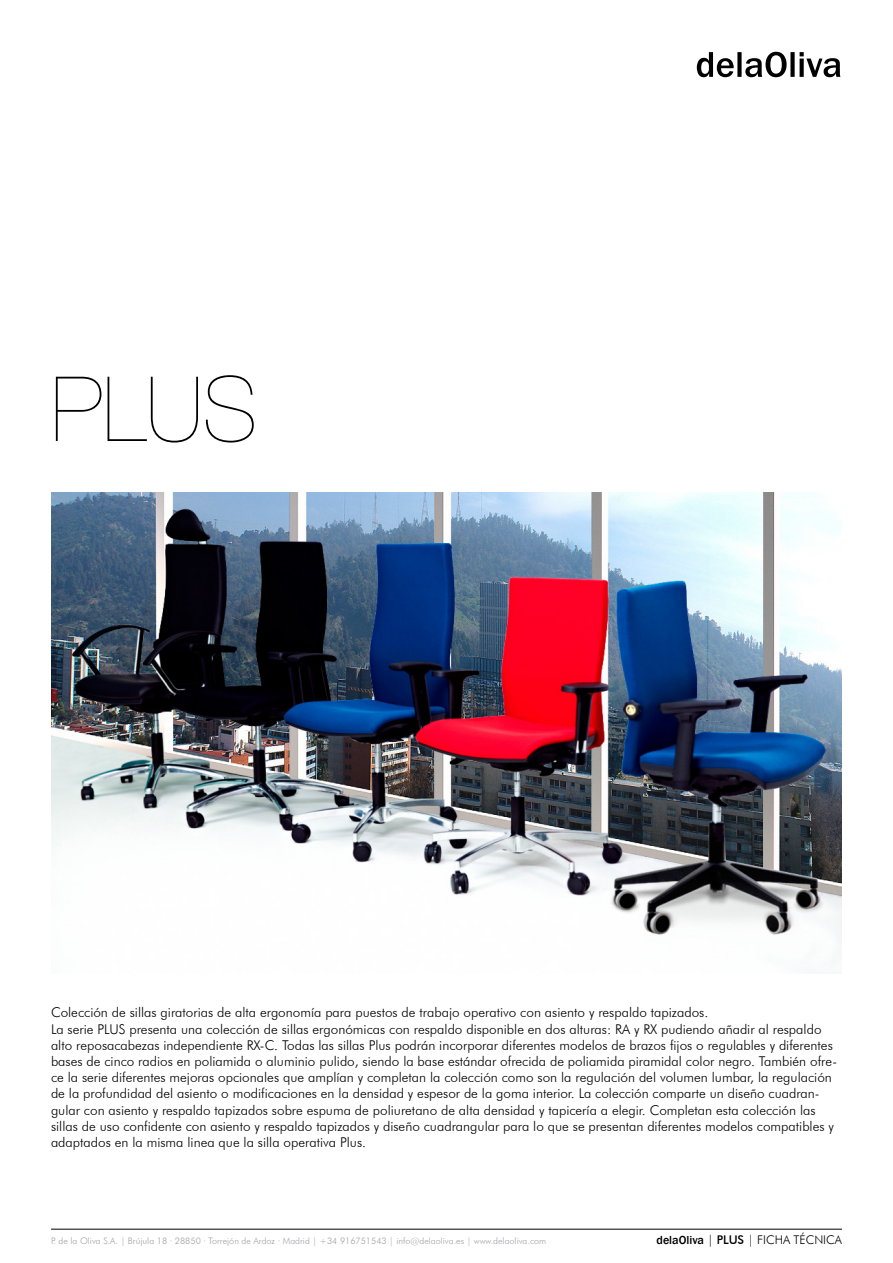
<style>
.page{position:relative;width:893px;height:1263px;background:#fff}
.page>*{position:absolute;margin:0;border:0;box-sizing:border-box;transform-origin:0 0}
.t1{font:200 90px "Helvetica Neue LT Std";color:#000}
.t2{font:300 13.5px/16.2px "Futura BT";color:#000}
.t3{font:300 12px "Futura BT";color:#000}
.t4{font:300 9px "Futura BT";color:#a2a0a6}
.s1{font-family:"Franklin Gothic";font-weight:500}
.s2{font-weight:500}
</style>
<div class="page">
<hr style="left:51px;top:1229px;width:791px;height:1px;background:#000">
<img style="left:51px;top:492px;width:791px;height:481px">
<svg style="left:697px;top:52px;width:143px;height:25px"></svg>
<h1 class="t1" style="left:51px;top:357px;width:208px">PLUS</h1>
<p class="t2" style="left:51px;top:1004px;width:787px">Colección de sillas giratorias de alta ergonomía para puestos de trabajo operativo con asiento y respaldo tapizados.<br>La serie PLUS presenta una colección de sillas ergonómicas con respaldo disponible en dos alturas: RA y RX pudiendo añadir al respaldo alto reposacabezas independiente RX-C. Todas las sillas Plus podrán incorporar diferentes modelos de brazos fijos o regulables y diferentes bases de cinco radios en poliamida o aluminio pulido, siendo la base estándar ofrecida de poliamida piramidal color negro. También ofre&shy;ce la serie diferentes mejoras opcionales que amplían y completan la colección como son la regulación del volumen lumbar, la regulación de la profundidad del asiento o modificaciones en la densidad y espesor de la goma interior. La colección comparte un diseño cuadran&shy;gular con asiento y respaldo tapizados sobre espuma de poliuretano de alta densidad y tapicería a elegir. Completan esta colección las sillas de uso confidente con asiento y respaldo tapizados y diseño cuadrangular para lo que se presentan diferentes modelos compatibles y adaptados en la misma linea que la silla operativa Plus.</p>
<p class="t4" style="left:51px;top:1236px;width:497px">P. de la Oliva S.A. | Brújula 18 · 28850 · Torrejón de Ardoz · Madrid | +34 916751543 | info@delaoliva.es | www.delaoliva.com</p>
<p class="t3" style="left:656px;top:1233px;width:187px"><span class="s1">delaOliva</span> | <span class="s2">PLUS</span> | FICHA TÉCNICA</p>
</div>
